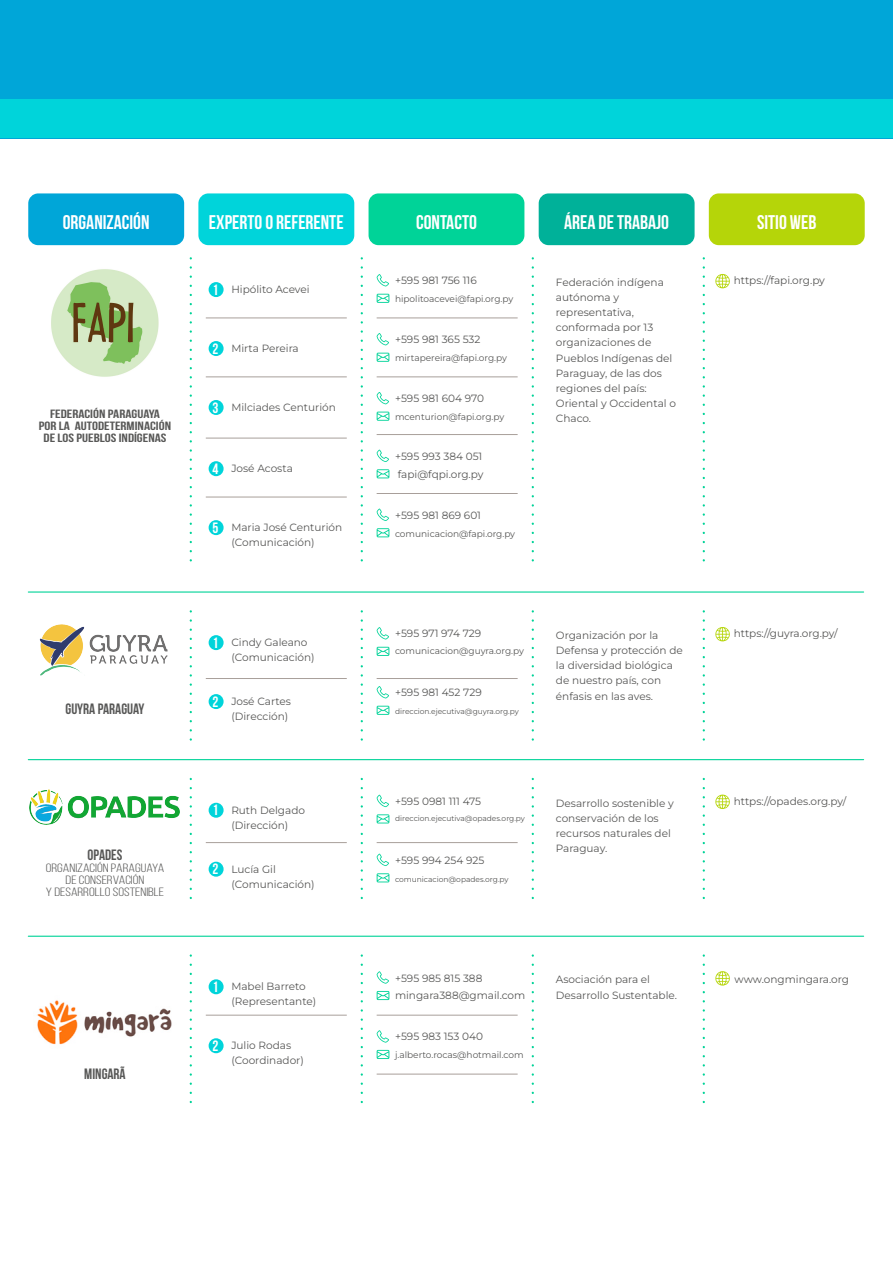
<style>
.page{position:relative;width:893px;height:1263px;background:#fff}
.page>*{position:absolute;margin:0;border:0;box-sizing:border-box;transform-origin:0 0}
.t1{font:700 19.8px "Bebas Neue";color:#fff}
.t2{font:700 15px "Bebas Neue";color:#575756}
.t3{font:700 12px/12px "Bebas Neue";color:#575756;text-align:center;scale:1.25 1}
.t4{font:12px/12px "Bebas Neue";color:#575756;text-align:center;scale:1.25 1}
.t5{font:100 10.5px/15px "Montserrat";color:#575756}
.t6{font:100 9px "Montserrat";color:#575756}
.t7{font:100 7.5px "Montserrat";color:#575756}
.s1{font-family:"Bebas Neue";font-weight:700;font-size:15px;color:#fff}
</style>
<div class="page">
<img style="left:39px;top:624px;width:129px;height:52px">
<div style="left:28px;top:193px;width:156px;height:52px;background:#00a6d8;border-radius:10px"></div>
<div style="left:198px;top:193px;width:156px;height:52px;background:#00d4da;border-radius:10px"></div>
<div style="left:369px;top:193px;width:155px;height:52px;background:#00d398;border-radius:10px"></div>
<div style="left:539px;top:193px;width:156px;height:52px;background:#00b199;border-radius:10px"></div>
<div style="left:709px;top:193px;width:156px;height:52px;background:#b5d509;border-radius:10px"></div>
<svg style="left:190px;top:258px;width:2px;height:304px"></svg>
<svg style="left:361px;top:258px;width:2px;height:304px"></svg>
<svg style="left:532px;top:258px;width:2px;height:304px"></svg>
<svg style="left:703px;top:258px;width:2px;height:304px"></svg>
<div style="left:209px;top:282px;width:15px;height:15px;background:#00d4da;border-radius:50%"></div>
<svg style="left:377px;top:274px;width:12px;height:12px"></svg>
<svg style="left:377px;top:294px;width:12px;height:9px"></svg>
<hr style="left:377px;top:318px;width:141px;height:1px;background:#a89f9a">
<hr style="left:206px;top:318px;width:141px;height:1px;background:#a89f9a">
<div style="left:209px;top:341px;width:15px;height:15px;background:#00d4da;border-radius:50%"></div>
<svg style="left:377px;top:333px;width:12px;height:12px"></svg>
<svg style="left:377px;top:353px;width:12px;height:9px"></svg>
<hr style="left:377px;top:376px;width:141px;height:1px;background:#a89f9a">
<hr style="left:206px;top:376px;width:141px;height:1px;background:#a89f9a">
<hr style="left:206px;top:438px;width:141px;height:1px;background:#a89f9a">
<div style="left:209px;top:400px;width:15px;height:15px;background:#00d4da;border-radius:50%"></div>
<div style="left:209px;top:461px;width:15px;height:15px;background:#00d4da;border-radius:50%"></div>
<hr style="left:206px;top:497px;width:141px;height:1px;background:#a89f9a">
<div style="left:209px;top:520px;width:15px;height:15px;background:#00d4da;border-radius:50%"></div>
<svg style="left:377px;top:392px;width:12px;height:12px"></svg>
<svg style="left:377px;top:412px;width:12px;height:9px"></svg>
<hr style="left:377px;top:434px;width:141px;height:1px;background:#a89f9a">
<svg style="left:377px;top:449px;width:12px;height:13px"></svg>
<svg style="left:377px;top:469px;width:12px;height:9px"></svg>
<hr style="left:377px;top:493px;width:141px;height:1px;background:#a89f9a">
<svg style="left:377px;top:508px;width:12px;height:13px"></svg>
<svg style="left:377px;top:528px;width:12px;height:9px"></svg>
<svg style="left:715px;top:274px;width:15px;height:15px"></svg>
<div style="left:0;top:0;width:893px;height:138px;background:#00a6d8"></div>
<div style="left:0;top:100px;width:893px;height:38px;background:#00d4da"></div>
<img style="left:51px;top:269px;width:108px;height:108px">
<hr style="left:28px;top:591px;width:836px;height:2px;background:#00d398">
<svg style="left:190px;top:611px;width:2px;height:129px"></svg>
<svg style="left:361px;top:611px;width:2px;height:129px"></svg>
<svg style="left:532px;top:611px;width:2px;height:129px"></svg>
<svg style="left:703px;top:611px;width:2px;height:129px"></svg>
<div style="left:209px;top:635px;width:15px;height:15px;background:#00d4da;border-radius:50%"></div>
<svg style="left:377px;top:627px;width:12px;height:12px"></svg>
<svg style="left:377px;top:647px;width:12px;height:9px"></svg>
<hr style="left:377px;top:678px;width:141px;height:1px;background:#a89f9a">
<hr style="left:206px;top:678px;width:141px;height:1px;background:#a89f9a">
<div style="left:209px;top:694px;width:15px;height:15px;background:#00d4da;border-radius:50%"></div>
<svg style="left:377px;top:686px;width:12px;height:12px"></svg>
<svg style="left:377px;top:706px;width:12px;height:9px"></svg>
<svg style="left:715px;top:627px;width:15px;height:15px"></svg>
<hr style="left:28px;top:759px;width:836px;height:1px;background:#00d398">
<svg style="left:190px;top:779px;width:2px;height:120px"></svg>
<svg style="left:361px;top:779px;width:2px;height:120px"></svg>
<svg style="left:532px;top:779px;width:2px;height:120px"></svg>
<svg style="left:703px;top:779px;width:2px;height:120px"></svg>
<div style="left:209px;top:803px;width:15px;height:15px;background:#00d4da;border-radius:50%"></div>
<svg style="left:377px;top:795px;width:12px;height:12px"></svg>
<svg style="left:377px;top:814px;width:12px;height:9px"></svg>
<hr style="left:377px;top:842px;width:141px;height:1px;background:#a89f9a">
<hr style="left:206px;top:842px;width:141px;height:1px;background:#a89f9a">
<div style="left:209px;top:862px;width:15px;height:15px;background:#00d4da;border-radius:50%"></div>
<svg style="left:377px;top:853px;width:12px;height:13px"></svg>
<svg style="left:377px;top:873px;width:12px;height:9px"></svg>
<svg style="left:715px;top:795px;width:15px;height:14px"></svg>
<img style="left:29px;top:789px;width:150px;height:36px">
<hr style="left:28px;top:936px;width:836px;height:1px;background:#00d398">
<svg style="left:190px;top:955px;width:2px;height:148px"></svg>
<svg style="left:361px;top:955px;width:2px;height:148px"></svg>
<svg style="left:532px;top:955px;width:2px;height:148px"></svg>
<svg style="left:703px;top:955px;width:2px;height:148px"></svg>
<div style="left:209px;top:979px;width:15px;height:15px;background:#00d4da;border-radius:50%"></div>
<svg style="left:377px;top:971px;width:12px;height:13px"></svg>
<svg style="left:377px;top:991px;width:12px;height:9px"></svg>
<hr style="left:377px;top:1015px;width:141px;height:1px;background:#a89f9a">
<hr style="left:206px;top:1015px;width:141px;height:1px;background:#a89f9a">
<div style="left:209px;top:1038px;width:15px;height:15px;background:#00d4da;border-radius:50%"></div>
<svg style="left:377px;top:1030px;width:12px;height:13px"></svg>
<svg style="left:377px;top:1050px;width:12px;height:9px"></svg>
<hr style="left:377px;top:1074px;width:141px;height:1px;background:#a89f9a">
<svg style="left:715px;top:971px;width:15px;height:15px"></svg>
<img style="left:37px;top:1000px;width:135px;height:45px">
<h1 class="t1" style="left:63px;top:211px;width:88px">ORGANIZACIÓN</h1>
<h1 class="t1" style="left:416px;top:211px;width:62px">CONTACTO</h1>
<h1 class="t1" style="left:564px;top:211px;width:106px">ÁREA DE TRABAJO</h1>
<h1 class="t1" style="left:757px;top:211px;width:61px">SITIO WEB</h1>
<h1 class="t1" style="left:209px;top:211px;width:136px">EXPERTO O REFERENTE</h1>
<p class="t3" style="left:39px;top:407px;width:107px">FEDERACIÓN PARAGUAYA<br>POR LA AUTODETERMINACIÓN<br>DE LOS PUEBLOS INDÍGENAS</p>
<h2 class="t2" style="left:65px;top:701px;width:81px">GUYRA PARAGUAY</h2>
<h2 class="t2" style="left:88px;top:846px;width:36px">OPADES</h2>
<p class="t4" style="left:46px;top:862px;width:96px">ORGANIZACIÓN PARAGUAYA<br>DE CONSERVACIÓN<br>Y DESARROLLO SOSTENIBLE</p>
<h2 class="t2" style="left:84px;top:1066px;width:43px">MINGARÃ</h2>
<p class="t5" style="left:213px;top:282px;width:99px"><span class="s1">1</span> Hipólito Acevei</p>
<p class="t5" style="left:213px;top:341px;width:88px"><span class="s1">2</span> Mirta Pereira</p>
<p class="t5" style="left:213px;top:399px;width:125px"><span class="s1">3</span> Milciades Centurión</p>
<p class="t5" style="left:213px;top:461px;width:82px"><span class="s1">4</span> José Acosta</p>
<p class="t5" style="left:231px;top:520px;width:112px;text-indent:-19px"><span class="s1">5</span> Maria José Centurión (Comunicación)</p>
<p class="t5" style="left:231px;top:635px;width:85px;text-indent:-19px"><span class="s1">1</span> Cindy Galeano (Comunicación)</p>
<p class="t5" style="left:213px;top:694px;width:80px;text-align:right"><span class="s1">2</span> José Cartes (Dirección)</p>
<p class="t5" style="left:213px;top:802px;width:94px;text-align:center"><span class="s1">1</span> Ruth Delgado (Dirección)</p>
<p class="t5" style="left:231px;top:861px;width:85px;text-indent:-19px"><span class="s1">2</span> Lucía Gil (Comunicación)</p>
<p class="t5" style="left:395px;top:273px;width:83px">+595 981 756 116</p>
<p class="t5" style="left:734px;top:273px;width:93px">https://fapi.org.py</p>
<p class="t6" style="left:395px;top:293px;width:120px">hipolitoacevei@fapi.org.py</p>
<p class="t5" style="left:556px;top:275px;width:122px">Federación indígena autónoma y representativa, conformada por 13 organizaciones de<br>Pueblos Indígenas del<br>Paraguay, de las dos regiones del país:<br>Oriental y Occidental o<br>Chaco.</p>
<p class="t5" style="left:395px;top:332px;width:87px">+595 981 365 532</p>
<p class="t6" style="left:395px;top:352px;width:113px">mirtapereira@fapi.org.py</p>
<p class="t5" style="left:395px;top:391px;width:90px">+595 981 604 970</p>
<p class="t6" style="left:395px;top:411px;width:111px">mcenturion@fapi.org.py</p>
<p class="t5" style="left:395px;top:447px;width:90px;line-height:17.7px">+595 993 384 051 fapi@fqpi.org.py</p>
<p class="t5" style="left:395px;top:507px;width:88px">+595 981 869 601</p>
<p class="t6" style="left:395px;top:527px;width:122px">comunicacion@fapi.org.py</p>
<p class="t5" style="left:395px;top:626px;width:88px">+595 971 974 729</p>
<p class="t5" style="left:734px;top:626px;width:105px">https://guyra.org.py/</p>
<p class="t6" style="left:395px;top:644px;width:130px">comunicacion@guyra.org.py</p>
<p class="t5" style="left:556px;top:628px;width:128px">Organización por la<br>Defensa y protección de la diversidad biológica de nuestro país, con énfasis en las aves.</p>
<p class="t5" style="left:395px;top:685px;width:88px">+595 981 452 729</p>
<p class="t7" style="left:395px;top:706px;width:125px">direccion.ejecutiva@guyra.org.py</p>
<p class="t5" style="left:395px;top:793px;width:88px">+595 0981 111 475</p>
<p class="t5" style="left:734px;top:793px;width:114px">https://opades.org.py/</p>
<p class="t7" style="left:395px;top:813px;width:132px">direccion.ejecutiva@opades.org.py</p>
<p class="t5" style="left:556px;top:795px;width:119px">Desarrollo sostenible y conservación de los recursos naturales del<br>Paraguay.</p>
<p class="t5" style="left:395px;top:852px;width:91px">+595 994 254 925</p>
<p class="t7" style="left:395px;top:874px;width:115px">comunicacion@opades.org.py</p>
<p class="t5" style="left:231px;top:979px;width:86px;text-indent:-19px"><span class="s1">1</span> Mabel Barreto (Representante)</p>
<p class="t5" style="left:395px;top:969px;width:132px;line-height:17.7px">+595 985 815 388 mingara388@gmail.com</p>
<p class="t5" style="left:231px;top:1038px;width:74px;text-indent:-19px"><span class="s1">2</span> Julio Rodas (Coordinador)</p>
<p class="t5" style="left:395px;top:1029px;width:90px">+595 983 153 040</p>
<p class="t6" style="left:395px;top:1049px;width:130px">j.alberto.rocas@hotmail.com</p>
<p class="t5" style="left:556px;top:972px;width:123px">Asociación para el<br>Desarrollo Sustentable.</p>
<p class="t5" style="left:734px;top:971px;width:116px">www.ongmingara.org</p>
</div>
